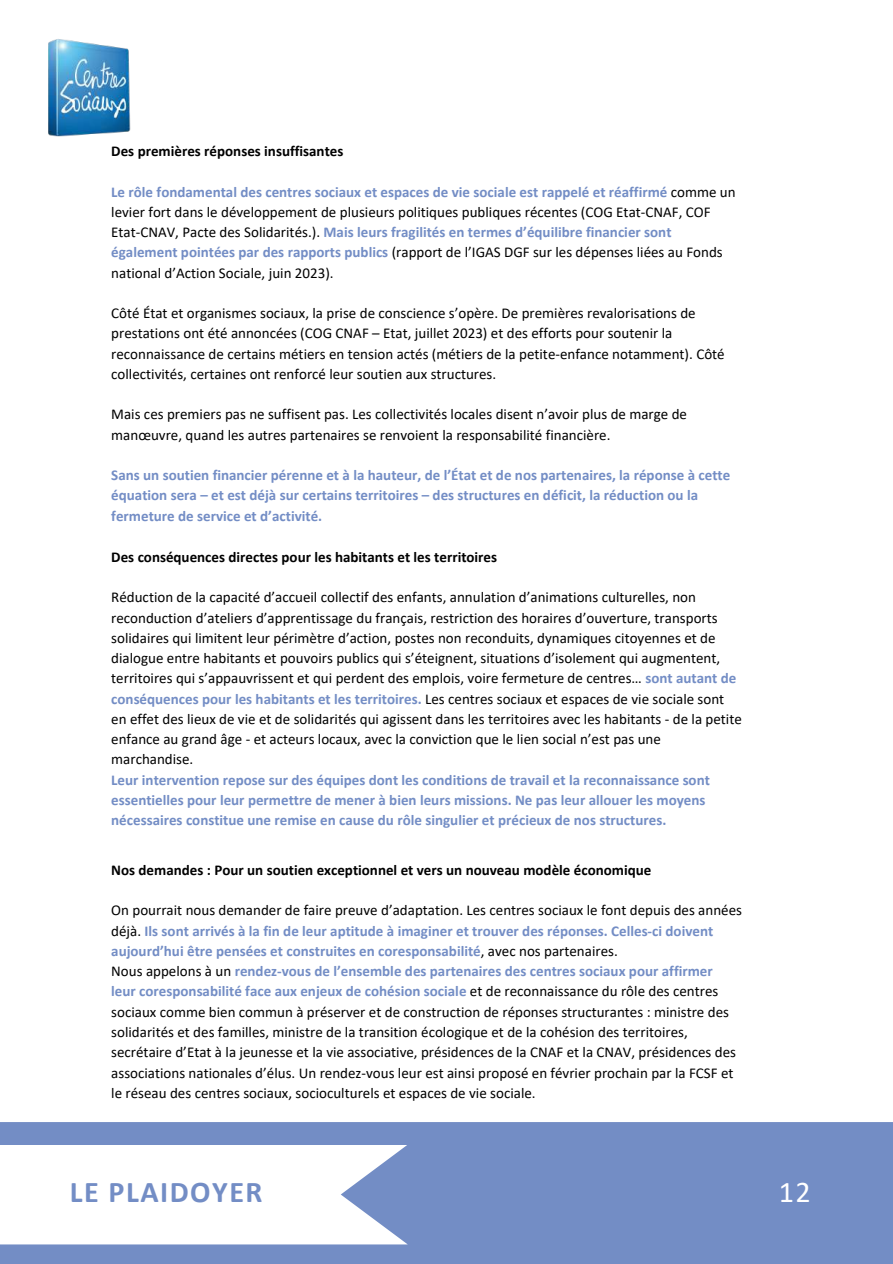
<style>
.page{position:relative;width:893px;height:1264px;background:#fff}
.page>*{position:absolute;margin:0;border:0;box-sizing:border-box;transform-origin:0 0}
.t1{font:700 30.15px "Calibri";letter-spacing:.05em;color:#738dc5}
.t2{font:30.15px "Calibri";color:#fff}
.t3{font:15px/20.2px "Calibri";color:#000}
.t4{font:700 15px/20.2px "Calibri";color:#738dc5}
.t5{font:700 15px "Calibri";color:#000}
.s1{font-weight:700;color:#738dc5}
</style>
<div class="page">
<img style="left:48px;top:39px;width:83px;height:98px">
<div style="left:0;top:1122px;width:892px;height:141px;background:#738dc5"></div>
<svg style="left:0;top:1145px;width:407px;height:99px;background:#f3f5fa"></svg>
<p class="t5" style="left:111px;top:145px;width:233px">Des premières réponses insuffisantes</p>
<p class="t3" style="left:111px;top:183px;width:626px"><span class="s1">Le rôle fondamental des centres sociaux et espaces de vie sociale est rappelé et réaffirmé</span> comme un levier fort dans le développement de plusieurs politiques publiques récentes (COG Etat-CNAF, COF Etat-CNAV, Pacte des Solidarités.). <span class="s1">Mais leurs fragilités en termes d’équilibre financier sont également pointées par des rapports publics</span> (rapport de l’IGAS DGF sur les dépenses liées au Fonds national d’Action Sociale, juin 2023).</p>
<p class="t3" style="left:111px;top:304px;width:615px">Côté État et organismes sociaux, la prise de conscience s’opère. De premières revalorisations de prestations ont été annoncées (COG CNAF – Etat, juillet 2023) et des efforts pour soutenir la reconnaissance de certains métiers en tension actés (métiers de la petite-enfance notamment). Côté collectivités, certaines ont renforcé leur soutien aux structures.</p>
<p class="t3" style="left:111px;top:405px;width:577px">Mais ces premiers pas ne suffisent pas. Les collectivités locales disent n’avoir plus de marge de manœuvre, quand les autres partenaires se renvoient la responsabilité financière.</p>
<p class="t4" style="left:111px;top:466px;width:620px">Sans un soutien financier pérenne et à la hauteur, de l’État et de nos partenaires, la réponse à cette équation sera – et est déjà sur certains territoires – des structures en déficit, la réduction ou la fermeture de service et d’activité.</p>
<p class="t5" style="left:111px;top:550px;width:387px">Des conséquences directes pour les habitants et les territoires</p>
<p class="t3" style="left:111px;top:588px;width:632px">Réduction de la capacité d’accueil collectif des enfants, annulation d’animations culturelles, non reconduction d’ateliers d’apprentissage du français, restriction des horaires d’ouverture, transports solidaires qui limitent leur périmètre d’action, postes non reconduits, dynamiques citoyennes et de dialogue entre habitants et pouvoirs publics qui s’éteignent, situations d’isolement qui augmentent, territoires qui s’appauvrissent et qui perdent des emplois, voire fermeture de centres… <span class="s1">sont autant de conséquences pour les habitants et les territoires.</span> Les centres sociaux et espaces de vie sociale sont en effet des lieux de vie et de solidarités qui agissent dans les territoires avec les habitants - de la petite enfance au grand âge - et acteurs locaux, avec la conviction que le lien social n’est pas une marchandise.</p>
<p class="t4" style="left:111px;top:770px;width:600px">Leur intervention repose sur des équipes dont les conditions de travail et la reconnaissance sont essentielles pour leur permettre de mener à bien leurs missions. Ne pas leur allouer les moyens nécessaires constitue une remise en cause du rôle singulier et précieux de nos structures.</p>
<p class="t5" style="left:111px;top:863px;width:541px">Nos demandes : Pour un soutien exceptionnel et vers un nouveau modèle économique</p>
<p class="t3" style="left:111px;top:901px;width:632px">On pourrait nous demander de faire preuve d’adaptation. Les centres sociaux le font depuis des années déjà. <span class="s1">Ils sont arrivés à la fin de leur aptitude à imaginer et trouver des réponses. Celles-ci doivent aujourd’hui être pensées et construites en coresponsabilité</span>, avec nos partenaires.<br>Nous appelons à un <span class="s1">rendez-vous de l’ensemble des partenaires des centres sociaux pour affirmer<br>leur coresponsabilité face aux enjeux de cohésion sociale</span> et de reconnaissance du rôle des centres sociaux comme bien commun à préserver et de construction de réponses structurantes : ministre des solidarités et des familles, ministre de la transition écologique et de la cohésion des territoires, secrétaire d’Etat à la jeunesse et la vie associative, présidences de la CNAF et la CNAV, présidences des associations nationales d’élus. Un rendez-vous leur est ainsi proposé en février prochain par la FCSF et le réseau des centres sociaux, socioculturels et espaces de vie sociale.</p>
<h1 class="t1" style="left:70px;top:1179px;width:194px">LE PLAIDOYER</h1>
<h1 class="t2" style="left:778px;top:1179px;width:34px">12</h1>
</div>
